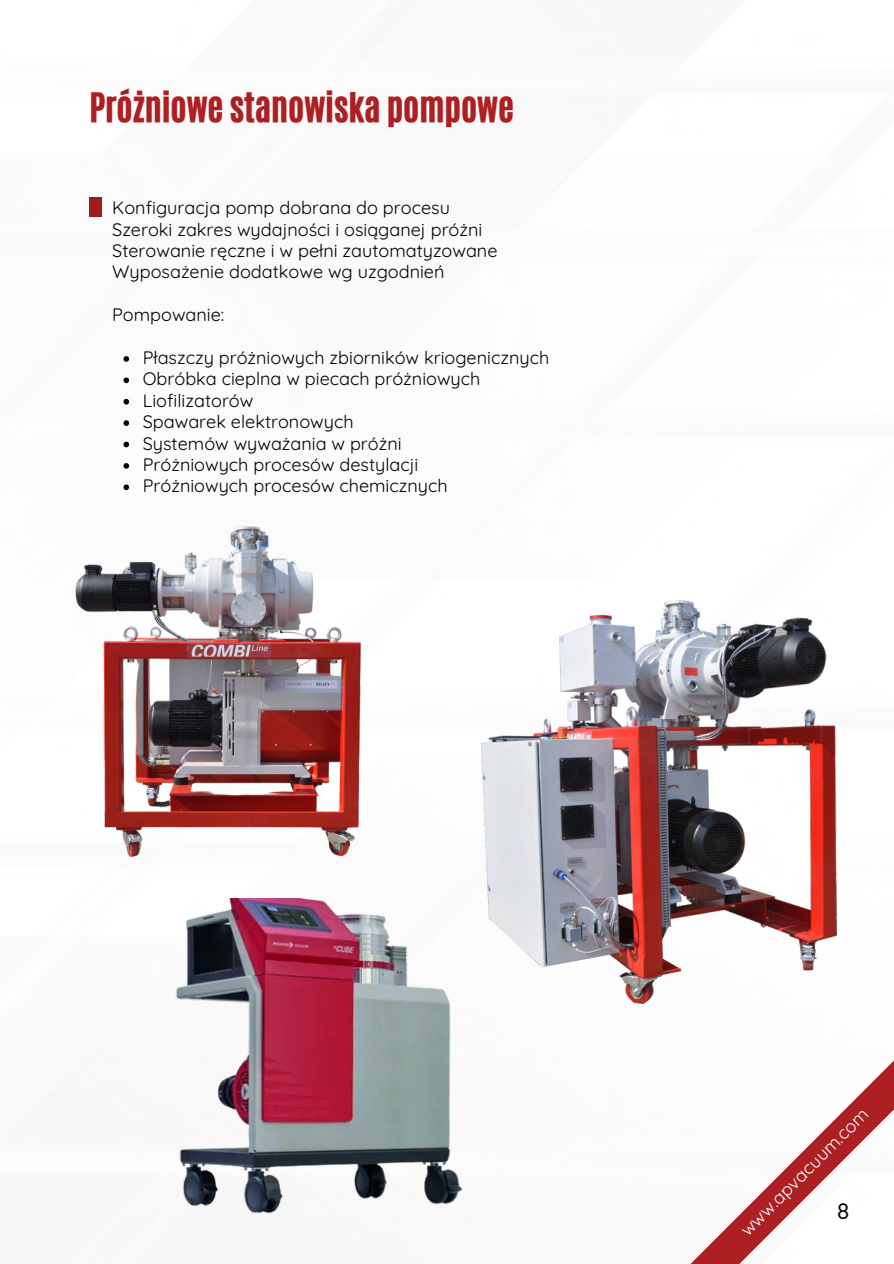
<style>
.page{position:relative;width:894px;height:1264px;background:#fff}
.page>*{position:absolute;margin:0;border:0;box-sizing:border-box;transform-origin:0 0}
.t1{font:34.2px "CA Generated";color:#ad1f22}
.t2{font:500 22.5px "Quicksand";color:#000}
.t3{font:18px "Quicksand";color:#000}
.t4{font:18px "Quicksand";color:#fff}
</style>
<div class="page">
<div style="left:89px;top:197px;width:12px;height:20px;background:#9d1c20"></div>
<svg style="left:634px;top:902px;width:259px;height:361px"></svg>
<img style="left:481px;top:600px;width:355px;height:403px">
<img style="left:75px;top:422px;width:287px;height:436px">
<img style="left:175px;top:898px;width:332px;height:319px">
<svg style="left:123px;top:356px;width:6px;height:6px"></svg>
<svg style="left:123px;top:377px;width:6px;height:6px"></svg>
<svg style="left:123px;top:399px;width:6px;height:5px"></svg>
<svg style="left:123px;top:420px;width:6px;height:6px"></svg>
<svg style="left:123px;top:441px;width:6px;height:6px"></svg>
<svg style="left:123px;top:463px;width:6px;height:5px"></svg>
<svg style="left:123px;top:484px;width:6px;height:6px"></svg>
<p class="t1" style="left:89px;top:83px;width:426px">Próżniowe stanowiska pompowe</p>
<p class="t3" style="left:112px;top:196px;width:339px">Konfiguracja pomp dobrana do procesu</p>
<p class="t3" style="left:112px;top:217px;width:371px">Szeroki zakres wydajności i osiąganej próżni</p>
<p class="t3" style="left:112px;top:239px;width:387px">Sterowanie ręczne i w pełni zautomatyzowane</p>
<p class="t3" style="left:112px;top:260px;width:334px">Wyposażenie dodatkowe wg uzgodnień</p>
<p class="t3" style="left:112px;top:303px;width:114px">Pompowanie:</p>
<p class="t3" style="left:143px;top:346px;width:408px">Płaszczy próżniowych zbiorników kriogenicznych</p>
<p class="t3" style="left:143px;top:367px;width:339px">Obróbka cieplna w piecach próżniowych</p>
<p class="t3" style="left:143px;top:389px;width:112px">Liofilizatorów</p>
<p class="t3" style="left:143px;top:410px;width:212px">Spawarek elektronowych</p>
<p class="t3" style="left:143px;top:431px;width:260px">Systemów wyważania w próżni</p>
<p class="t3" style="left:143px;top:453px;width:277px">Próżniowych procesów destylacji</p>
<p class="t3" style="left:143px;top:474px;width:306px">Próżniowych procesów chemicznych</p>
<h1 class="t4" style="left:735px;top:1224px;width:174px;rotate:-45deg">www.apvacuum.com</h1>
<p class="t2" style="left:836px;top:1196px;width:14px">8</p>
</div>
